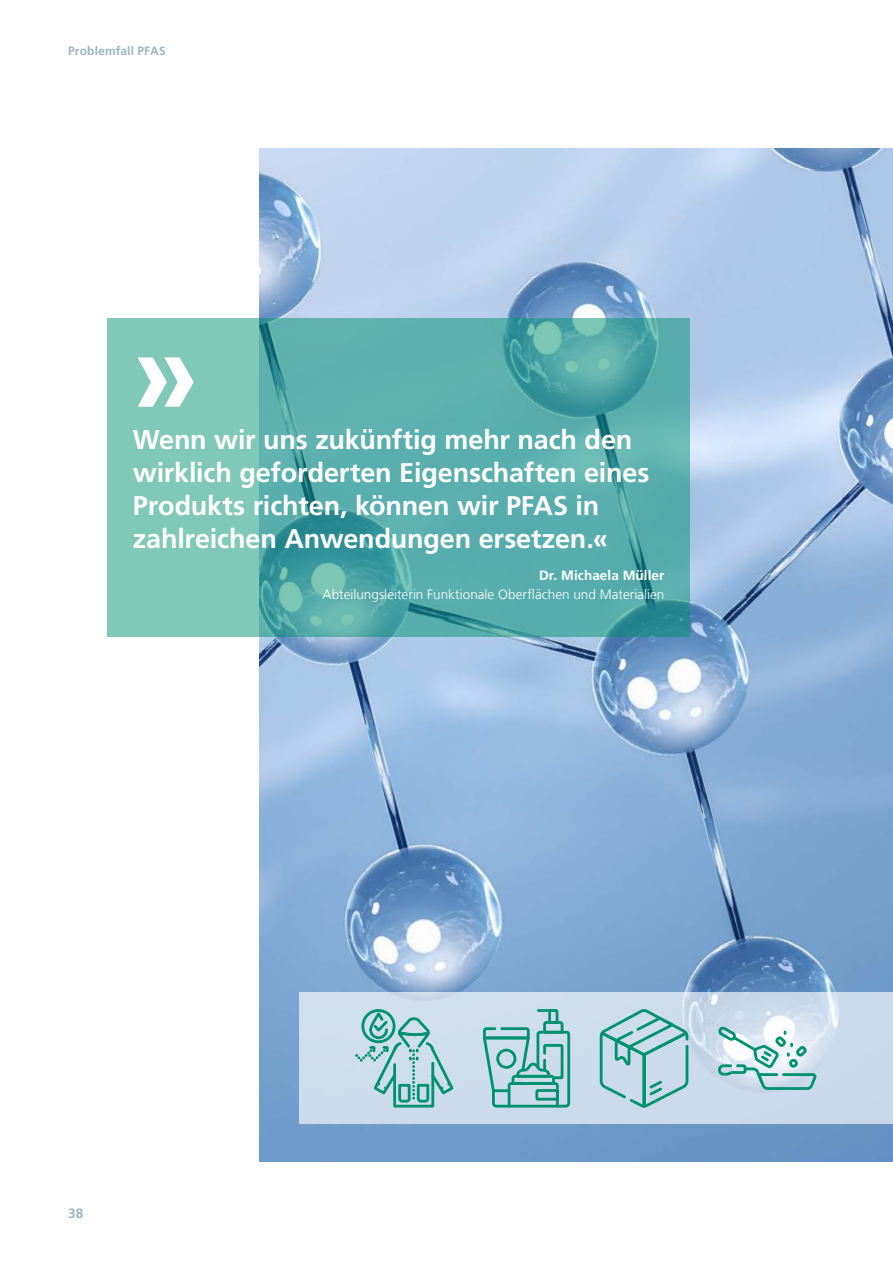
<style>
.page{position:relative;width:893px;height:1263px;background:#fff}
.page>*{position:absolute;margin:0;border:0;box-sizing:border-box;transform-origin:0 0}
.t1{font:700 120px "Frutiger LT Com";color:#fff}
.t2{font:700 27px/33px "Frutiger LT Com";letter-spacing:-.005em;color:#fff}
.t3{font:300 13.5px "Frutiger LT Com";letter-spacing:.005em;color:#fff}
.t4{font:700 13.5px "Frutiger LT Com";letter-spacing:.01em;color:#fff}
.t5{font:700 13.5px "Frutiger LT Com";color:#9db4be}
.t6{font:700 12px "Frutiger LT Com";letter-spacing:.015em;color:#9db4be}
</style>
<div class="page">
<img style="left:259px;top:149px;width:634px;height:1012px">
<div style="left:299px;top:993px;width:594px;height:131px;background:#ccdbec"></div>
<div style="left:361px;top:1009px;width:34px;height:34px;border:3px solid #009270;border-radius:50%"></div>
<svg style="left:355px;top:1014px;width:99px;height:93px"></svg>
<svg style="left:716px;top:1024px;width:100px;height:66px"></svg>
<div style="left:789px;top:1059px;width:9px;height:8px;border:3px solid #009270;border-radius:50%"></div>
<svg style="left:599px;top:1009px;width:91px;height:98px"></svg>
<svg style="left:483px;top:1009px;width:88px;height:98px"></svg>
<svg style="left:107px;top:318px;width:583px;height:318px;background:#60b2ad"></svg>
<p class="t6" style="left:68px;top:44px;width:99px">Problemfall PFAS</p>
<h1 class="t1" style="left:133px;top:302px;width:68px">»</h1>
<p class="t2" style="left:133px;top:423px;width:518px">Wenn wir uns zukünftig mehr nach den wirklich geforderten Eigenschaften eines Produkts richten, können wir PFAS in zahlreichen Anwendungen ersetzen.«</p>
<p class="t4" style="left:539px;top:567px;width:127px">Dr. Michaela Müller</p>
<p class="t3" style="left:323px;top:586px;width:343px">Abteilungsleiterin Funktionale Oberflächen und Materialien</p>
<p class="t5" style="left:68px;top:1205px;width:17px">38</p>
</div>
